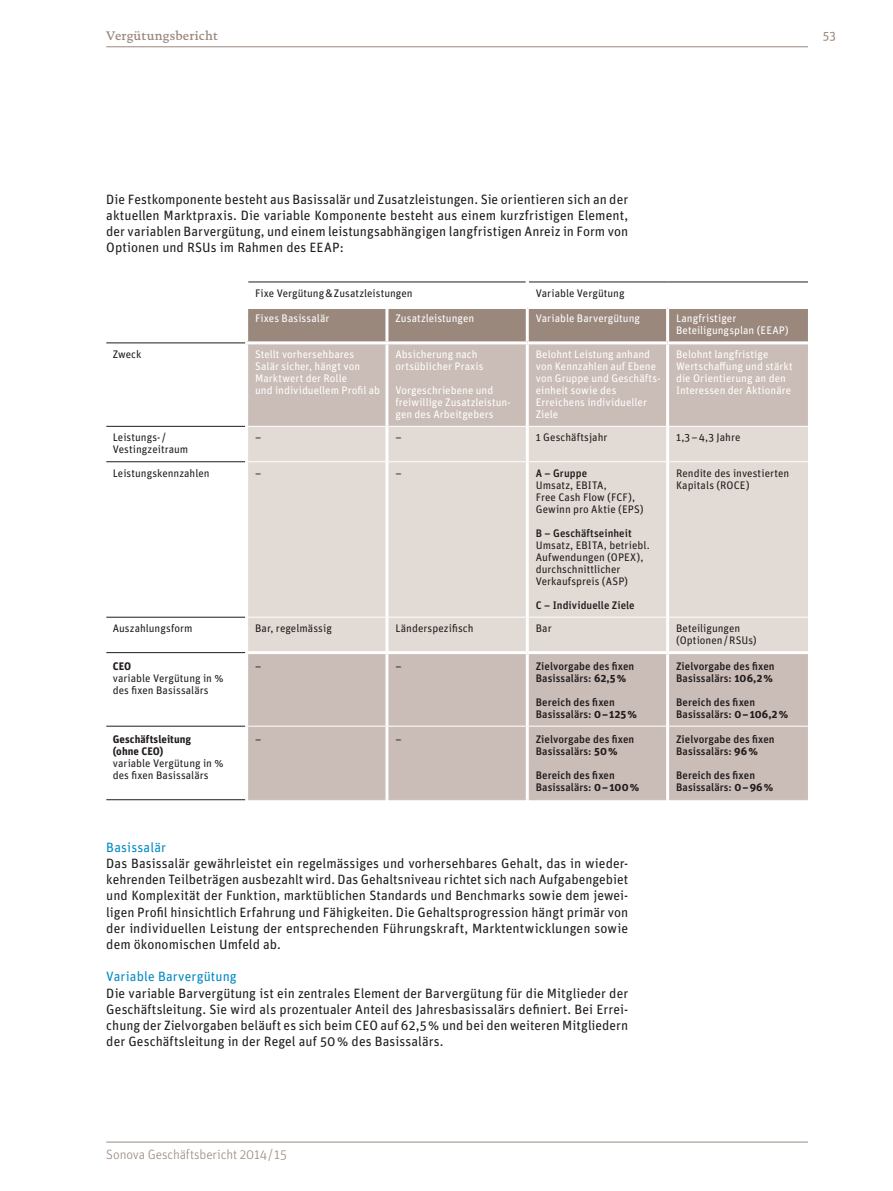
<style>
.page{position:relative;width:893px;height:1191px;background:#fff}
.page>*{position:absolute;margin:0;border:0;box-sizing:border-box;transform-origin:0 0}
.t1{font:13.5px/16.2px "Unit OT";letter-spacing:.005em;color:#211c1e}
.t2{font:300 13.5px "Unit OT";letter-spacing:-.01em;color:#9a887d}
.t3{font:500 12.6px "DTL Documenta TOT";letter-spacing:.01em;color:#9a887d}
.t4{font:12.6px "Unit OT";color:#9a887d}
.t5{font:10.95px/12px "Unit OT";letter-spacing:.005em;color:#211c1e}
.t6{font:10.95px/12px "Unit OT";letter-spacing:.005em;color:#fff}
.t7{font:500 10.95px/12px "Unit OT";letter-spacing:.005em;color:#211c1e}
.s1{font-weight:500}
.s2{font-weight:700}
.s3{color:#0089c4}
</style>
<div class="page">
<div style="left:248px;top:309px;width:560px;height:32px;background:#9a887d"></div>
<div style="left:248px;top:344px;width:560px;height:455px;background:#cabcb6"></div>
<div style="left:248px;top:427px;width:560px;height:224px;background:#e2dbd5"></div>
<hr style="left:248px;top:426px;width:137px;height:1px;background:#fff">
<hr style="left:388px;top:426px;width:138px;height:1px;background:#fff">
<hr style="left:529px;top:426px;width:137px;height:1px;background:#fff">
<hr style="left:669px;top:426px;width:139px;height:1px;background:#fff">
<hr style="left:106px;top:342px;width:139px;height:1px;background:#211c1e">
<hr style="left:106px;top:426px;width:139px;height:1px;background:#211c1e">
<hr style="left:106px;top:461px;width:139px;height:1px;background:#211c1e">
<hr style="left:106px;top:617px;width:139px;height:1px;background:#211c1e">
<hr style="left:248px;top:281px;width:139px;height:1px;background:#211c1e">
<hr style="left:387px;top:281px;width:139px;height:1px;background:#211c1e">
<hr style="left:529px;top:281px;width:139px;height:1px;background:#211c1e">
<hr style="left:668px;top:281px;width:140px;height:1px;background:#211c1e">
<hr style="left:248px;top:617px;width:137px;height:1px;background:#fff">
<hr style="left:388px;top:617px;width:138px;height:1px;background:#fff">
<hr style="left:529px;top:617px;width:137px;height:1px;background:#fff">
<hr style="left:669px;top:617px;width:139px;height:1px;background:#fff">
<hr style="left:248px;top:726px;width:137px;height:1px;background:#fff">
<hr style="left:388px;top:726px;width:138px;height:1px;background:#fff">
<hr style="left:529px;top:726px;width:137px;height:1px;background:#fff">
<hr style="left:669px;top:726px;width:139px;height:1px;background:#fff">
<hr style="left:248px;top:461px;width:137px;height:1px;background:#fff">
<hr style="left:388px;top:461px;width:138px;height:1px;background:#fff">
<hr style="left:529px;top:461px;width:137px;height:1px;background:#fff">
<hr style="left:669px;top:461px;width:139px;height:1px;background:#fff">
<hr style="left:245px;top:651px;width:142px;height:3px;background:#fff">
<hr style="left:387px;top:651px;width:140px;height:3px;background:#fff">
<hr style="left:527px;top:651px;width:141px;height:3px;background:#fff">
<hr style="left:668px;top:651px;width:140px;height:3px;background:#fff">
<hr style="left:248px;top:799px;width:137px;height:1px;background:#cabcb6">
<hr style="left:388px;top:799px;width:138px;height:1px;background:#cabcb6">
<hr style="left:529px;top:799px;width:137px;height:1px;background:#cabcb6">
<hr style="left:669px;top:799px;width:139px;height:1px;background:#cabcb6">
<hr style="left:385px;top:309px;width:3px;height:32px;background:#fff">
<hr style="left:526px;top:309px;width:3px;height:32px;background:#fff">
<hr style="left:385px;top:344px;width:3px;height:82px;background:#fff">
<hr style="left:526px;top:344px;width:3px;height:82px;background:#fff">
<hr style="left:385px;top:426px;width:3px;height:36px;background:#fff">
<hr style="left:526px;top:426px;width:3px;height:36px;background:#fff">
<hr style="left:385px;top:462px;width:3px;height:155px;background:#fff">
<hr style="left:526px;top:462px;width:3px;height:155px;background:#fff">
<hr style="left:385px;top:617px;width:3px;height:34px;background:#fff">
<hr style="left:526px;top:617px;width:3px;height:34px;background:#fff">
<hr style="left:385px;top:654px;width:3px;height:72px;background:#fff">
<hr style="left:526px;top:654px;width:3px;height:72px;background:#fff">
<hr style="left:385px;top:726px;width:3px;height:73px;background:#fff">
<hr style="left:526px;top:726px;width:3px;height:73px;background:#fff">
<hr style="left:666px;top:309px;width:3px;height:32px;background:#fff">
<hr style="left:666px;top:344px;width:3px;height:82px;background:#fff">
<hr style="left:666px;top:426px;width:3px;height:36px;background:#fff">
<hr style="left:666px;top:462px;width:3px;height:155px;background:#fff">
<hr style="left:666px;top:617px;width:3px;height:34px;background:#fff">
<hr style="left:666px;top:654px;width:3px;height:72px;background:#fff">
<hr style="left:666px;top:726px;width:3px;height:73px;background:#fff">
<hr style="left:106px;top:652px;width:139px;height:1px;background:#211c1e">
<hr style="left:106px;top:726px;width:139px;height:1px;background:#211c1e">
<hr style="left:106px;top:799px;width:139px;height:1px;background:#211c1e">
<hr style="left:106px;top:46px;width:702px;height:1px;background:#9a887d">
<hr style="left:106px;top:1141px;width:702px;height:1px;background:#9a887d">
<p class="t3" style="left:106px;top:28px;width:113px">Vergütungsbericht</p>
<p class="t4" style="left:823px;top:28px;width:15px">53</p>
<p class="t1" style="left:106px;top:191px;width:523px;text-align:justify">Die Festkomponente besteht aus Basissalär und Zusatzleistungen. Sie orientieren sich an der aktuellen Marktpraxis. Die variable Komponente besteht aus einem kurzfristigen Element, der variablen Barvergütung, und einem leistungsabhängigen langfristigen Anreiz in Form von Optionen und RSUs im Rahmen des EEAP:</p>
<p class="t5" style="left:255px;top:287px;width:159px">Fixe Vergütung&amp;Zusatzleistungen</p>
<p class="t5" style="left:536px;top:287px;width:90px">Variable Vergütung</p>
<p class="t6" style="left:255px;top:312px;width:76px">Fixes Basissalär</p>
<p class="t6" style="left:395px;top:312px;width:80px">Zusatzleistungen</p>
<p class="t6" style="left:536px;top:312px;width:106px">Variable Barvergütung</p>
<p class="t6" style="left:676px;top:312px;width:114px">Langfristiger<br>Beteiligungsplan (EEAP)</p>
<p class="t5" style="left:113px;top:348px;width:30px">Zweck</p>
<p class="t6" style="left:255px;top:348px;width:127px">Stellt vorhersehbares<br>Salär sicher, hängt von<br>Marktwert der Rolle<br>und individuellem Profil ab</p>
<p class="t6" style="left:395px;top:348px;width:90px">Absicherung nach ortsüblicher Praxis</p>
<p class="t6" style="left:395px;top:384px;width:117px">Vorgeschriebene und freiwillige Zusatzleistun&shy;gen des Arbeitgebers</p>
<p class="t6" style="left:536px;top:348px;width:126px">Belohnt Leistung anhand von Kennzahlen auf Ebene von Gruppe und Geschäfts&shy;einheit sowie des<br>Erreichens individueller<br>Ziele</p>
<p class="t6" style="left:676px;top:348px;width:118px">Belohnt langfristige<br>Wertschaffung und stärkt die Orientierung an den<br>Interessen der Aktionäre</p>
<p class="t5" style="left:113px;top:431px;width:77px">Leistungs-/<br>Vestingzeitraum</p>
<p class="t5" style="left:255px;top:431px;width:8px">–</p>
<p class="t5" style="left:395px;top:431px;width:8px">–</p>
<p class="t5" style="left:536px;top:431px;width:73px">1 Geschäftsjahr</p>
<p class="t5" style="left:676px;top:431px;width:66px">1,3–4,3 Jahre</p>
<p class="t5" style="left:113px;top:467px;width:98px">Leistungskennzahlen</p>
<p class="t5" style="left:255px;top:467px;width:8px">–</p>
<p class="t5" style="left:395px;top:467px;width:8px">–</p>
<p class="t5" style="left:536px;top:467px;width:109px"><span class="s1">A – Gruppe<br></span>Umsatz, EBITA,<br>Free Cash Flow (FCF),<br>Gewinn pro Aktie (EPS)</p>
<p class="t5" style="left:536px;top:527px;width:115px"><span class="s1">B – Geschäftseinheit<br></span>Umsatz, EBITA, betriebl.<br>Aufwendungen (OPEX), durchschnittlicher<br>Verkaufspreis (ASP)</p>
<p class="t7" style="left:536px;top:598px;width:100px">C – Individuelle Ziele</p>
<p class="t5" style="left:676px;top:467px;width:115px">Rendite des investierten<br>Kapitals (ROCE)</p>
<p class="t5" style="left:113px;top:622px;width:81px">Auszahlungsform</p>
<p class="t5" style="left:255px;top:622px;width:78px">Bar, regelmässig</p>
<p class="t5" style="left:395px;top:622px;width:80px">Länderspezifisch</p>
<p class="t5" style="left:536px;top:622px;width:17px">Bar</p>
<p class="t5" style="left:676px;top:622px;width:82px">Beteiligungen (Optionen/RSUs)</p>
<p class="t5" style="left:113px;top:659px;width:112px"><span class="s2">CEO<br></span>variable Vergütung in % des fixen Basissalärs</p>
<p class="t5" style="left:255px;top:659px;width:8px">–</p>
<p class="t5" style="left:395px;top:659px;width:8px">–</p>
<p class="t7" style="left:536px;top:659px;width:100px">Zielvorgabe des fixen<br>Basissalärs: <span class="s2">62,5%</span></p>
<p class="t7" style="left:536px;top:695px;width:103px">Bereich des fixen<br>Basissalärs: <span class="s2">0–125%</span></p>
<p class="t7" style="left:676px;top:659px;width:100px">Zielvorgabe des fixen<br>Basissalärs: <span class="s2">106,2%</span></p>
<p class="t7" style="left:676px;top:695px;width:114px">Bereich des fixen<br>Basissalärs: <span class="s2">0–106,2%</span></p>
<p class="t5" style="left:113px;top:733px;width:112px"><span class="s2">Geschäftsleitung<br>(ohne CEO)<br></span>variable Vergütung in % des fixen Basissalärs</p>
<p class="t5" style="left:255px;top:733px;width:8px">–</p>
<p class="t5" style="left:395px;top:733px;width:8px">–</p>
<p class="t7" style="left:536px;top:733px;width:100px">Zielvorgabe des fixen<br>Basissalärs: <span class="s2">50%</span></p>
<p class="t7" style="left:536px;top:769px;width:105px">Bereich des fixen<br>Basissalärs: <span class="s2">0–100%</span></p>
<p class="t1" style="left:106px;top:839px;width:523px"><span class="s3">Basissalär<br></span>Das Basissalär gewährleistet ein regelmässiges und vorhersehbares Gehalt, das in wieder&shy;kehrenden Teilbeträgen ausbezahlt wird. Das Gehaltsniveau richtet sich nach Aufgabengebiet und Komplexität der Funktion, marktüblichen Standards und Benchmarks sowie dem jewei&shy;ligen Profil hinsichtlich Erfahrung und Fähigkeiten. Die Gehaltsprogression hängt primär von der individuellen Leistung der entsprechenden Führungskraft, Marktentwicklungen sowie dem ökonomischen Umfeld ab.</p>
<p class="t1" style="left:106px;top:968px;width:523px"><span class="s3">Variable Barvergütung<br></span>Die variable Barvergütung ist ein zentrales Element der Barvergütung für die Mitglieder der Geschäftsleitung. Sie wird als prozentualer Anteil des Jahresbasissalärs definiert. Bei Errei&shy;chung der Zielvorgaben beläuft es sich beim CEO auf 62,5% und bei den weiteren Mitgliedern der Geschäftsleitung in der Regel auf 50% des Basissalärs.</p>
<p class="t7" style="left:676px;top:733px;width:100px">Zielvorgabe des fixen<br>Basissalärs: <span class="s2">96%</span></p>
<p class="t7" style="left:676px;top:769px;width:99px">Bereich des fixen<br>Basissalärs: <span class="s2">0–96%</span></p>
<p class="t2" style="left:106px;top:1146px;width:182px">Sonova Geschäftsbericht 2014/15</p>
</div>
